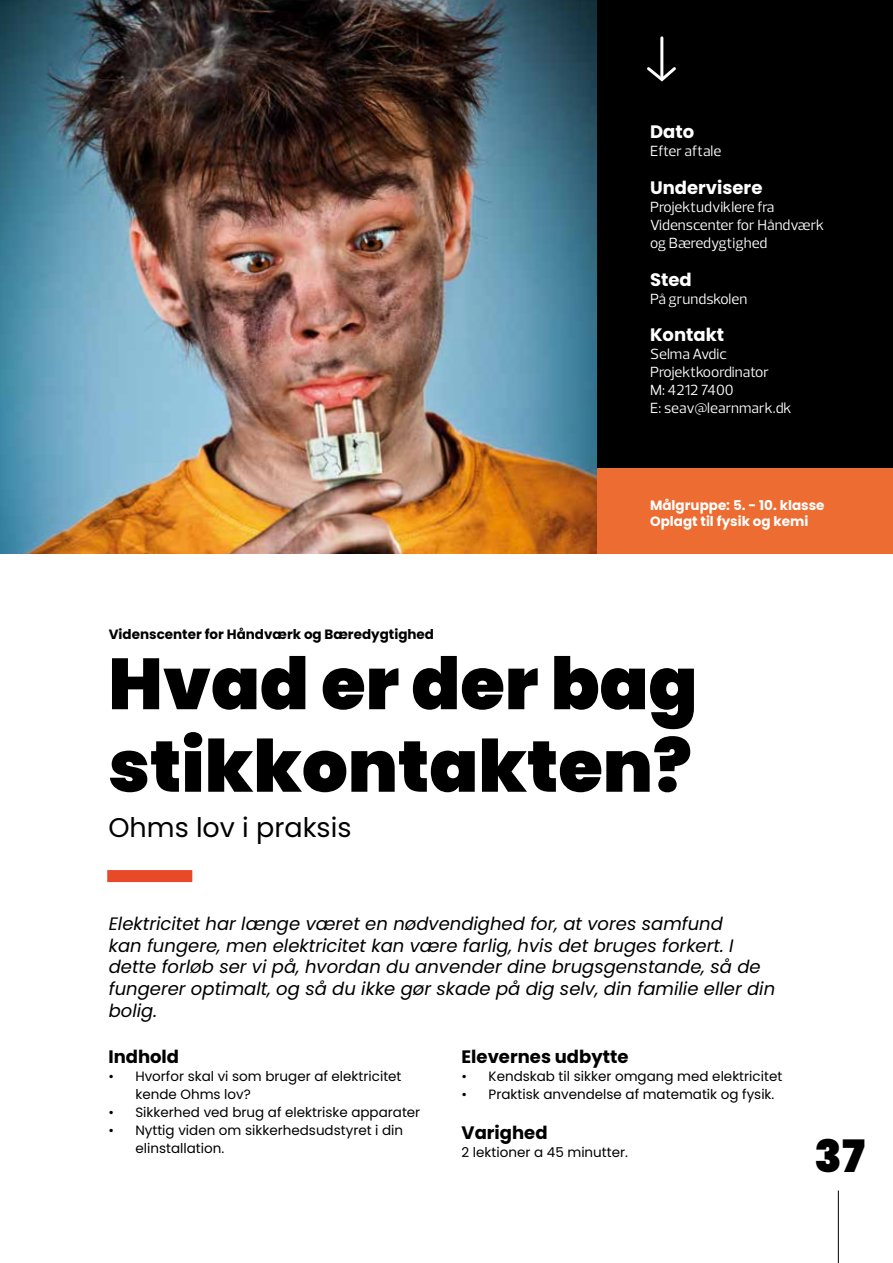
<style>
.page{position:relative;width:893px;height:1263px;background:#fff}
.page>*{position:absolute;margin:0;border:0;box-sizing:border-box;transform-origin:0 0}
.t1{font:900 72px/82.5px "Poppins";color:#000}
.t2{font:900 44.55px "Poppins";color:#000}
.t3{font:27px "Poppins";color:#000}
.t4{font:italic 18px/21.6px "Poppins";color:#000}
.t5{font:700 18px "Poppins";color:#000}
.t6{font:700 18px "Poppins";color:#fff}
.t7{font:15px/18px "Prelo";color:#fff}
.t8{font:13.5px/18px "Poppins";color:#000}
.t9{font:700 13.5px/16.2px "Poppins";color:#fff}
.t10{font:700 13.5px "Poppins";color:#000}
</style>
<div class="page">
<div style="left:596px;top:0;width:297px;height:554px;background:#000"></div>
<div style="left:596px;top:469px;width:297px;height:85px;background:#ed6c32"></div>
<div style="left:107px;top:870px;width:85px;height:12px;background:#e74929"></div>
<img style="left:0;top:0;width:596px;height:554px">
<hr style="left:660px;top:38px;width:3px;height:39px;background:#fff">
<svg style="left:647px;top:64px;width:29px;height:18px"></svg>
<hr style="left:838px;top:1190px;width:1px;height:73px;background:#000">
<p class="t6" style="left:650px;top:121px;width:46px">Dato</p>
<p class="t7" style="left:650px;top:142px;width:73px">Efter aftale</p>
<p class="t6" style="left:650px;top:177px;width:114px">Undervisere</p>
<p class="t7" style="left:650px;top:198px;width:176px">Projektudviklere fra<br>Videnscenter for Håndværk og Bæredygtighed</p>
<p class="t6" style="left:650px;top:269px;width:43px">Sted</p>
<p class="t7" style="left:650px;top:290px;width:99px">På grundskolen</p>
<p class="t6" style="left:650px;top:325px;width:76px">Kontakt</p>
<p class="t7" style="left:650px;top:345px;width:143px">Selma Avdic<br>Projektkoordinator<br>M: 4212 7400<br>E: seav@learnmark.dk</p>
<p class="t10" style="left:109px;top:626px;width:327px">Videnscenter for Håndværk og Bæredygtighed</p>
<p class="t9" style="left:650px;top:497px;width:176px">Målgruppe: 5. - 10. klasse<br>Oplagt til fysik og kemi</p>
<h1 class="t1" style="left:108px;top:643px;width:591px">Hvad er der bag stikkontakten?</h1>
<h3 class="t3" style="left:108px;top:812px;width:245px">Ohms lov i praksis</h3>
<p class="t4" style="left:109px;top:913px;width:668px">Elektricitet har længe været en nødvendighed for, at vores samfund<br>kan fungere, men elektricitet kan være farlig, hvis det bruges forkert. I dette forløb ser vi på, hvordan du anvender dine brugsgenstande, så de fungerer optimalt, og så du ikke gør skade på dig selv, din familie eller din bolig.</p>
<p class="t5" style="left:108px;top:1047px;width:72px">Indhold</p>
<p class="t8" style="left:135px;top:1068px;width:268px;text-indent:-27px">• Hvorfor skal vi som bruger af elektricitet kende Ohms lov?</p>
<p class="t8" style="left:108px;top:1104px;width:313px">• Sikkerhed ved brug af elektriske apparater</p>
<p class="t8" style="left:135px;top:1122px;width:269px;text-indent:-27px">• Nyttig viden om sikkerhedsudstyret i din elinstallation.</p>
<p class="t5" style="left:462px;top:1047px;width:168px">Elevernes udbytte</p>
<p class="t8" style="left:462px;top:1068px;width:322px">• Kendskab til sikker omgang med elektricitet</p>
<p class="t8" style="left:462px;top:1086px;width:314px">• Praktisk anvendelse af matematik og fysik.</p>
<p class="t5" style="left:462px;top:1122px;width:88px">Varighed</p>
<p class="t8" style="left:462px;top:1143px;width:168px">2 lektioner a 45 minutter.</p>
<h2 class="t2" style="left:815px;top:1130px;width:52px">37</h2>
</div>
